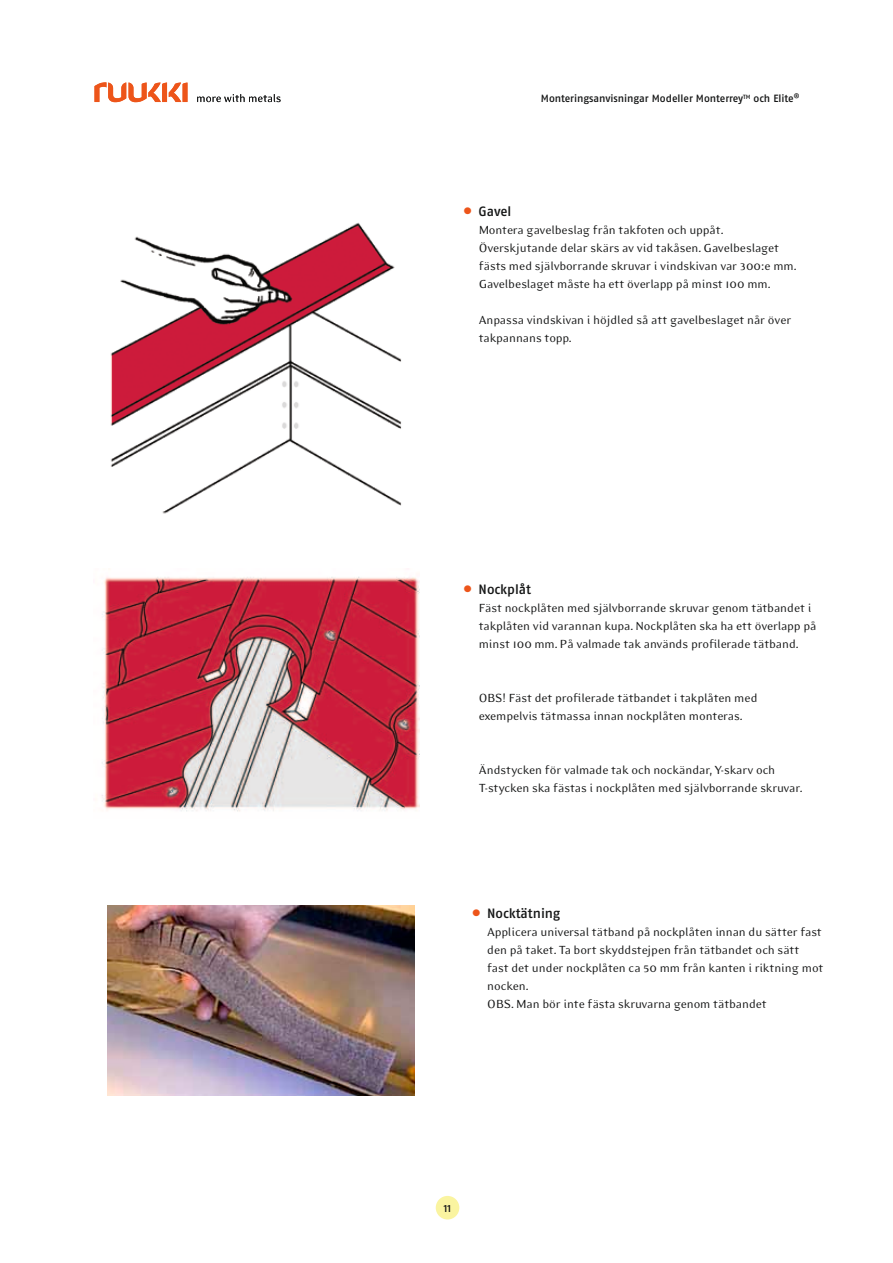
<style>
.page{position:relative;width:893px;height:1263px;background:#fff}
.page>*{position:absolute;margin:0;border:0;box-sizing:border-box;transform-origin:0 0}
.t1{font:13.5px/18px "Eidetic Modern";letter-spacing:-.01em;color:#151616}
.t2{font:13.5px "Fago No Med";color:#151616}
.t3{font:10.5px "Fago No Med";letter-spacing:-.005em;color:#151616}
.t4{font:10.5px "Fago No Med Lf";color:#151616}
.s1{font-family:"Arial";font-weight:700;font-size:24px;color:#ed551a}
</style>
<div class="page">
<svg style="left:197px;top:94px;width:84px;height:8px"></svg>
<svg style="left:94px;top:82px;width:93px;height:20px"></svg>
<img style="left:110px;top:222px;width:292px;height:292px">
<img style="left:101px;top:577px;width:319px;height:235px">
<img style="left:108px;top:905px;width:307px;height:190px">
<div style="left:436px;top:1196px;width:23px;height:23px;background:#faf4a0;border-radius:50%"></div>
<p class="t3" style="left:541px;top:92px;width:260px">Monteringsanvisningar Modeller Monterrey<sup>TM</sup> och Elite<sup>®</sup></p>
<p class="t2" style="left:463px;top:204px;width:49px"><span class="s1">•</span> Gavel</p>
<p class="t1" style="left:479px;top:221px;width:319px">Montera gavelbeslag från takfoten och uppåt.<br>Överskjutande delar skärs av vid takåsen. Gavelbeslaget fästs med självborrande skruvar i vindskivan var 300:e mm.<br>Gavelbeslaget måste ha ett överlapp på minst 100 mm.</p>
<p class="t1" style="left:479px;top:311px;width:314px">Anpassa vindskivan i höjdled så att gavelbeslaget når över takpannans topp.</p>
<p class="t2" style="left:463px;top:582px;width:69px"><span class="s1">•</span> Nockplåt</p>
<p class="t1" style="left:479px;top:599px;width:339px">Fäst nockplåten med självborrande skruvar genom tätbandet i takplåten vid varannan kupa. Nockplåten ska ha ett överlapp på minst 100 mm. På valmade tak används profilerade tätband.</p>
<p class="t1" style="left:479px;top:689px;width:280px">OBS! Fäst det profilerade tätbandet i takplåten med exempelvis tätmassa innan nockplåten monteras.</p>
<p class="t1" style="left:479px;top:761px;width:325px">Ändstycken för valmade tak och nockändar, Y-skarv och<br>T-stycken ska fästas i nockplåten med självborrande skruvar.</p>
<p class="t2" style="left:472px;top:906px;width:90px"><span class="s1">•</span> Nocktätning</p>
<p class="t1" style="left:487px;top:923px;width:338px">Applicera universal tätband på nockplåten innan du sätter fast den på taket. Ta bort skyddstejpen från tätbandet och sätt fast det under nockplåten ca 50 mm från kanten i riktning mot nocken.<br>OBS. Man bör inte fästa skruvarna genom tätbandet</p>
<p class="t4" style="left:444px;top:1202px;width:9px">11</p>
</div>
